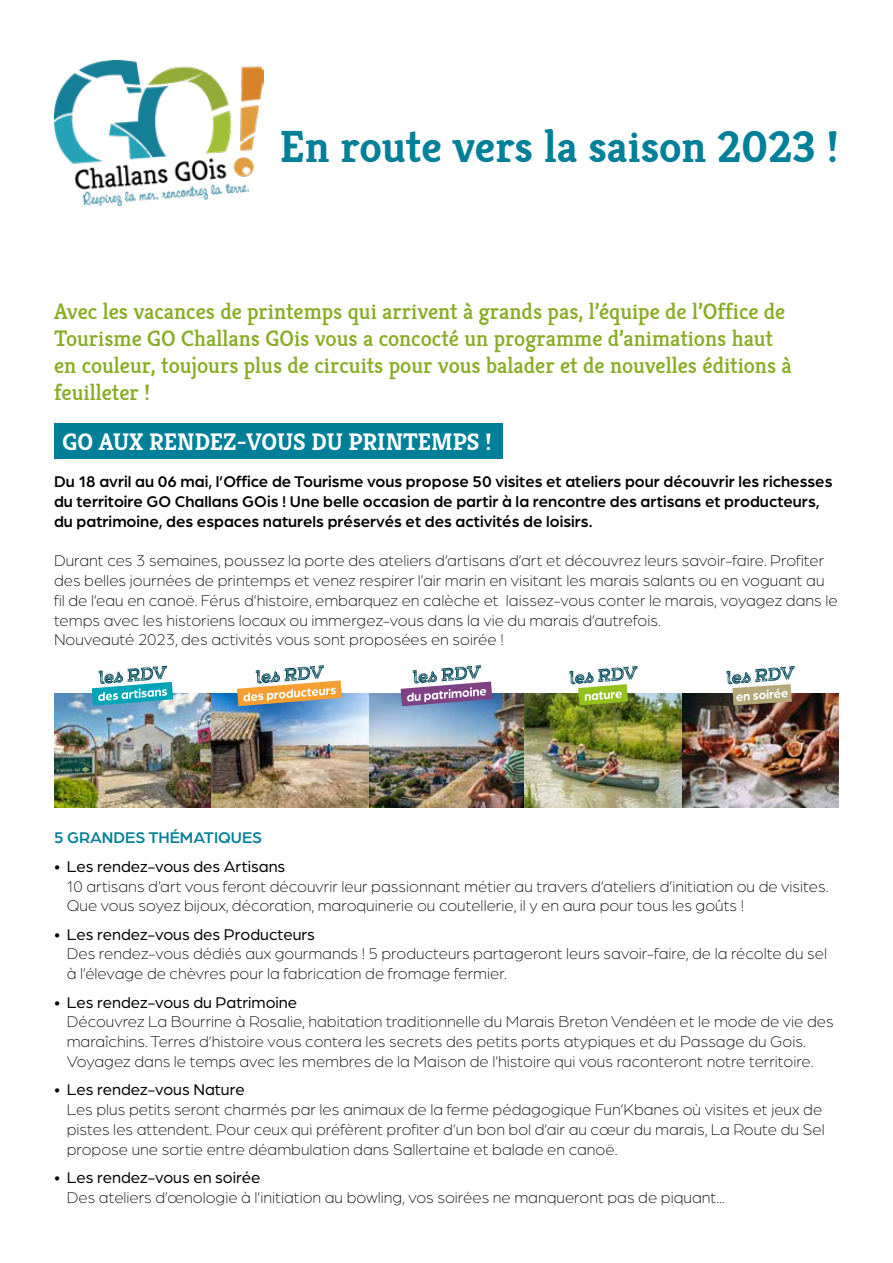
<style>
.page{position:relative;width:893px;height:1263px;background:#fff}
.page>*{position:absolute;margin:0;border:0;box-sizing:border-box;transform-origin:0 0}
.t1{font:700 45px "Kreon";color:#007f99}
.t2{font:700 24px "Kreon";color:#fff}
.t3{font:500 22.5px/27px "Kreon";color:#8aac27}
.t4{font:300 16.5px/19.8px "Arboria";color:#000}
.t5{font:500 16.5px/19.8px "Arboria";color:#000}
.t6{font:16.5px "Arboria";color:#000}
.t7{font:500 16.5px "Arboria";color:#007f99}
</style>
<div class="page">
<div style="left:54px;top:423px;width:449px;height:35px;background:#007f99"></div>
<img style="left:54px;top:693px;width:785px;height:115px">
<img style="left:54px;top:61px;width:210px;height:144px">
<svg style="left:237px;top:665px;width:105px;height:41px"></svg>
<svg style="left:92px;top:666px;width:81px;height:40px"></svg>
<svg style="left:401px;top:665px;width:91px;height:41px"></svg>
<svg style="left:569px;top:666px;width:69px;height:39px"></svg>
<svg style="left:726px;top:666px;width:69px;height:39px"></svg>
<h1 class="t1" style="left:280px;top:113px;width:561px">En route vers la saison 2023 !</h1>
<p class="t3" style="left:54px;top:296px;width:739px">Avec les vacances de printemps qui arrivent à grands pas, l’équipe de l’Office de Tourisme GO Challans GOis vous a concocté un programme d’animations haut en couleur, toujours plus de circuits pour vous balader et de nouvelles éditions à feuilleter !</p>
<h2 class="t2" style="left:63px;top:424px;width:431px">GO AUX RENDEZ-VOUS DU PRINTEMPS !</h2>
<p class="t5" style="left:54px;top:471px;width:780px">Du 18 avril au 06 mai, l’Office de Tourisme vous propose 50 visites et ateliers pour découvrir les richesses du territoire GO Challans GOis ! Une belle occasion de partir à la rencontre des artisans et producteurs, du patrimoine, des espaces naturels préservés et des activités de loisirs.</p>
<p class="t4" style="left:54px;top:550px;width:785px">Durant ces 3 semaines, poussez la porte des ateliers d’artisans d’art et découvrez leurs savoir-faire. Profiter des belles journées de printemps et venez respirer l’air marin en visitant les marais salants ou en voguant au fil de l’eau en canoë. Férus d’histoire, embarquez en calèche et laissez-vous conter le marais, voyagez dans le temps avec les historiens locaux ou immergez-vous dans la vie du marais d’autrefois.<br>Nouveauté 2023, des activités vous sont proposées en soirée !</p>
<p class="t7" style="left:54px;top:827px;width:210px">5 GRANDES THÉMATIQUES</p>
<p class="t6" style="left:54px;top:855px;width:233px">• Les rendez-vous des Artisans</p>
<p class="t4" style="left:67px;top:876px;width:763px">10 artisans d’art vous feront découvrir leur passionnant métier au travers d’ateliers d’initiation ou de visites.<br>Que vous soyez bijoux, décoration, maroquinerie ou coutellerie, il y en aura pour tous les goûts !</p>
<p class="t6" style="left:54px;top:923px;width:263px">• Les rendez-vous des Producteurs</p>
<p class="t4" style="left:67px;top:943px;width:762px">Des rendez-vous dédiés aux gourmands ! 5 producteurs partageront leurs savoir-faire, de la récolte du sel à l’élevage de chèvres pour la fabrication de fromage fermier.</p>
<p class="t6" style="left:54px;top:991px;width:245px">• Les rendez-vous du Patrimoine</p>
<p class="t4" style="left:67px;top:1011px;width:768px">Découvrez La Bourrine à Rosalie, habitation traditionnelle du Marais Breton Vendéen et le mode de vie des maraîchins. Terres d’histoire vous contera les secrets des petits ports atypiques et du Passage du Gois.<br>Voyagez dans le temps avec les membres de la Maison de l’histoire qui vous raconteront notre territoire.</p>
<p class="t6" style="left:54px;top:1079px;width:192px">• Les rendez-vous Nature</p>
<p class="t4" style="left:67px;top:1099px;width:759px">Les plus petits seront charmés par les animaux de la ferme pédagogique Fun’Kbanes où visites et jeux de pistes les attendent. Pour ceux qui préfèrent profiter d’un bon bol d’air au cœur du marais, La Route du Sel propose une sortie entre déambulation dans Sallertaine et balade en canoë.</p>
<p class="t6" style="left:54px;top:1167px;width:208px">• Les rendez-vous en soirée</p>
<p class="t4" style="left:67px;top:1187px;width:659px">Des ateliers d’œnologie à l’initiation au bowling, vos soirées ne manqueront pas de piquant...</p>
</div>
